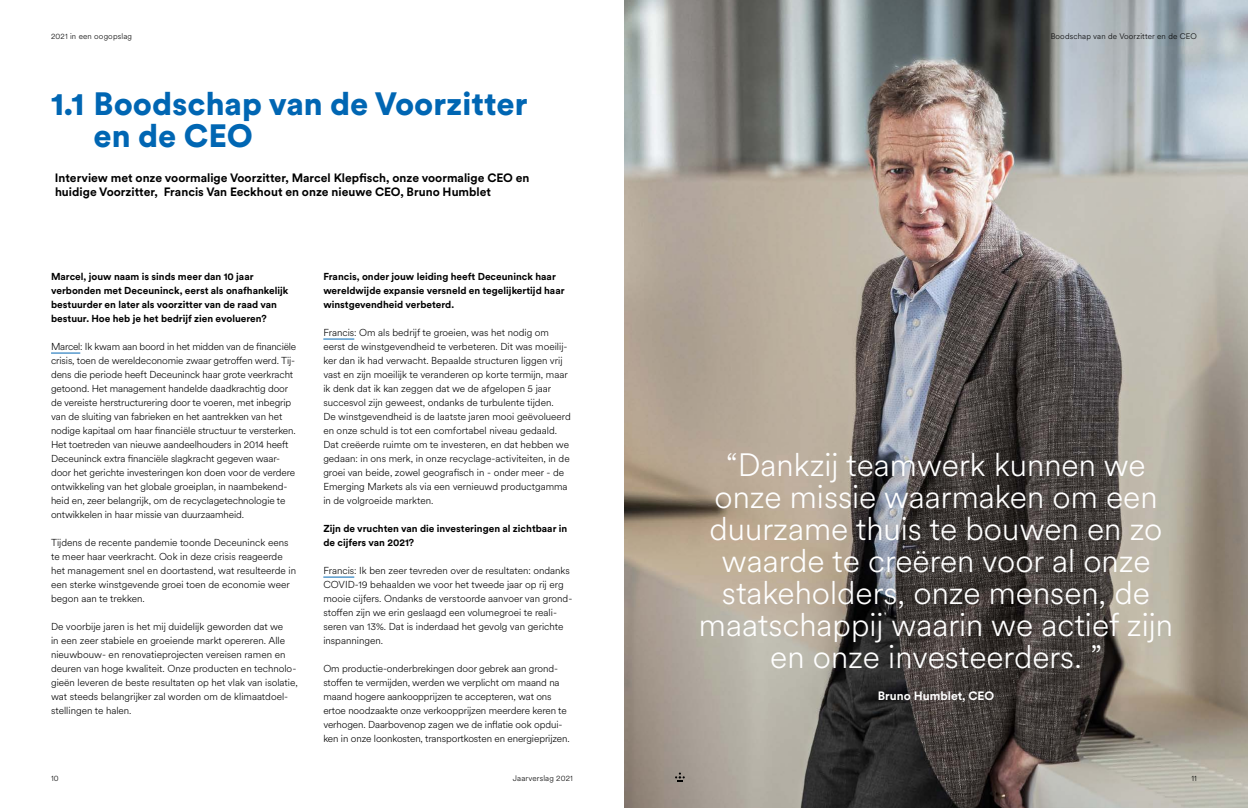
<style>
.page{position:relative;width:1248px;height:808px;background:#fff}
.page>*{position:absolute;margin:0;border:0;box-sizing:border-box;transform-origin:0 0}
.t1{font:300 32px/32px "Circular XX";color:#fff;text-align:center}
.t2{font:900 32px/32px "Circular XX";color:#0066b3}
.t3{font:700 12px/14px "Circular XX";color:#000}
.t4{font:700 12px "Circular XX";color:#fff}
.t5{font:300 10px/14px "Circular XX";letter-spacing:-.005em;color:#000}
.t6{font:700 10px/14px "Circular XX";color:#000}
.t7{font:300 8px "Circular XX";letter-spacing:.02em;color:#000}
</style>
<div class="page">
<img style="left:624px;top:0;width:623px;height:808px">
<svg style="left:51px;top:353px;width:29px;height:1px"></svg>
<svg style="left:675px;top:772px;width:9px;height:10px"></svg>
<hr style="left:323px;top:339px;width:31px;height:1px;background:#0066b3">
<hr style="left:323px;top:577px;width:31px;height:1px;background:#0066b3">
<p class="t7" style="left:51px;top:31px;width:82px">2021 in een oogopslag</p>
<h1 class="t2" style="left:94px;top:87px;width:435px;text-indent:-43px">1.1 Boodschap van de Voorzitter en de CEO</h1>
<p class="t3" style="left:55px;top:170px;width:476px">Interview met onze voormalige Voorzitter, Marcel Klepfisch, onze voormalige CEO en huidige Voorzitter, Francis Van Eeckhout en onze nieuwe CEO, Bruno Humblet</p>
<p class="t6" style="left:51px;top:269px;width:239px">Marcel, jouw naam is sinds meer dan 10 jaar verbonden met Deceuninck, eerst als onafhankelijk bestuurder en later als voorzitter van de raad van bestuur. Hoe heb je het bedrijf zien evolueren?</p>
<p class="t5" style="left:51px;top:339px;width:247px">Marcel: Ik kwam aan boord in het midden van de financiële crisis, toen de wereldeconomie zwaar getroffen werd. Tij&shy;dens die periode heeft Deceuninck haar grote veerkracht getoond. Het management handelde daadkrachtig door de vereiste herstructurering door te voeren, met inbegrip van de sluiting van fabrieken en het aantrekken van het nodige kapitaal om haar financiële structuur te versterken.<br>Het toetreden van nieuwe aandeelhouders in 2014 heeft Deceuninck extra financiële slagkracht gegeven waar&shy;door het gerichte investeringen kon doen voor de verdere ontwikkeling van het globale groeiplan, in naambekend&shy;heid en, zeer belangrijk, om de recyclagetechnologie te ontwikkelen in haar missie van duurzaamheid.</p>
<p class="t5" style="left:51px;top:535px;width:246px">Tijdens de recente pandemie toonde Deceuninck eens te meer haar veerkracht. Ook in deze crisis reageerde het management snel en doortastend, wat resulteerde in een sterke winstgevende groei toen de economie weer begon aan te trekken.</p>
<p class="t5" style="left:51px;top:619px;width:248px">De voorbije jaren is het mij duidelijk geworden dat we<br>in een zeer stabiele en groeiende markt opereren. Alle nieuwbouw- en renovatieprojecten vereisen ramen en deuren van hoge kwaliteit. Onze producten en technolo&shy;gieën leveren de beste resultaten op het vlak van isolatie, wat steeds belangrijker zal worden om de klimaatdoel&shy;stellingen te halen.</p>
<p class="t6" style="left:323px;top:269px;width:243px">Francis, onder jouw leiding heeft Deceuninck haar wereldwijde expansie versneld en tegelijkertijd haar winstgevendheid verbeterd.</p>
<p class="t5" style="left:323px;top:325px;width:249px">Francis: Om als bedrijf te groeien, was het nodig om eerst de winstgevendheid te verbeteren. Dit was moeilij&shy;ker dan ik had verwacht. Bepaalde structuren liggen vrij vast en zijn moeilijk te veranderen op korte termijn, maar ik denk dat ik kan zeggen dat we de afgelopen 5 jaar succesvol zijn geweest, ondanks de turbulente tijden.<br>De winstgevendheid is de laatste jaren mooi geëvolueerd en onze schuld is tot een comfortabel niveau gedaald.<br>Dat creëerde ruimte om te investeren, en dat hebben we gedaan: in ons merk, in onze recyclage-activiteiten, in de groei van beide, zowel geografisch in - onder meer - de Emerging Markets als via een vernieuwd productgamma in de volgroeide markten.</p>
<p class="t6" style="left:323px;top:521px;width:245px">Zijn de vruchten van die investeringen al zichtbaar in de cijfers van 2021?</p>
<p class="t5" style="left:323px;top:563px;width:250px">Francis: Ik ben zeer tevreden over de resultaten: ondanks COVID-19 behaalden we voor het tweede jaar op rij erg mooie cijfers. Ondanks de verstoorde aanvoer van grond&shy;stoffen zijn we erin geslaagd een volumegroei te reali&shy;seren van 13%. Dat is inderdaad het gevolg van gerichte inspanningen.</p>
<p class="t5" style="left:323px;top:661px;width:248px">Om productie-onderbrekingen door gebrek aan grond&shy;stoffen te vermijden, werden we verplicht om maand na maand hogere aankoopprijzen te accepteren, wat ons ertoe noodzaakte onze verkoopprijzen meerdere keren te verhogen. Daarbovenop zagen we de inflatie ook opdui&shy;ken in onze loonkosten, transportkosten en energieprijzen.</p>
<p class="t7" style="left:51px;top:773px;width:9px">10</p>
<p class="t7" style="left:512px;top:773px;width:62px">Jaarverslag 2021</p>
<p class="t7" style="left:1050px;top:31px;width:148px">Boodschap van de Voorzitter en de CEO</p>
<h1 class="t1" style="left:699px;top:447px;width:475px">“Dankzij teamwerk kunnen we onze missie waarmaken om een duurzame thuis te bouwen en zo waarde te creëren voor al onze stakeholders, onze mensen, de maatschappij waarin we actief zijn en onze investeerders. ”</h1>
<p class="t4" style="left:877px;top:688px;width:118px">Bruno Humblet, CEO</p>
<p class="t7" style="left:1191px;top:773px;width:7px">11</p>
</div>
